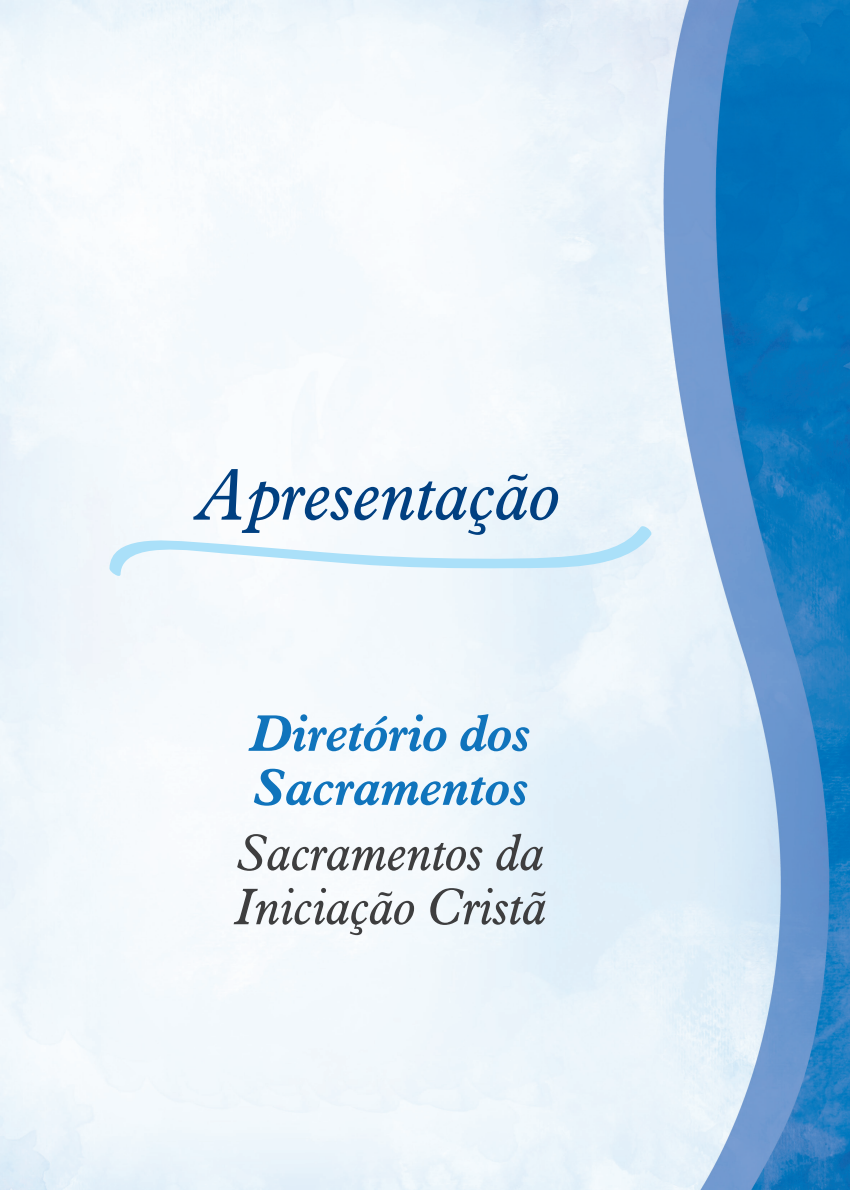
<style>
.page{position:relative;width:850px;height:1190px;background:#fff}
.page>*{position:absolute;margin:0;border:0;box-sizing:border-box;transform-origin:0 0}
.t1{font:italic 70px "Aldine 721 BT";letter-spacing:-.005em;color:#014081}
.t2{font:italic 50px/54px "Aldine 721 BT";letter-spacing:-.005em;color:#3e3e3f}
.t3{font:italic 700 50px/54px "Aldine 721 BT";letter-spacing:-.005em;color:#1074bc}
</style>
<div class="page">
<img style="left:0;top:0;width:849px;height:1190px">
<svg style="left:109px;top:523px;width:544px;height:56px"></svg>
<h1 class="t1" style="left:199px;top:452px;width:363px">Apresentação</h1>
<p class="t3" style="left:252px;top:705px;width:282px">Diretório dos<br>Sacramentos</p>
<p class="t2" style="left:235px;top:825px;width:314px">Sacramentos da<br>Iniciação Cristã</p>
</div>
